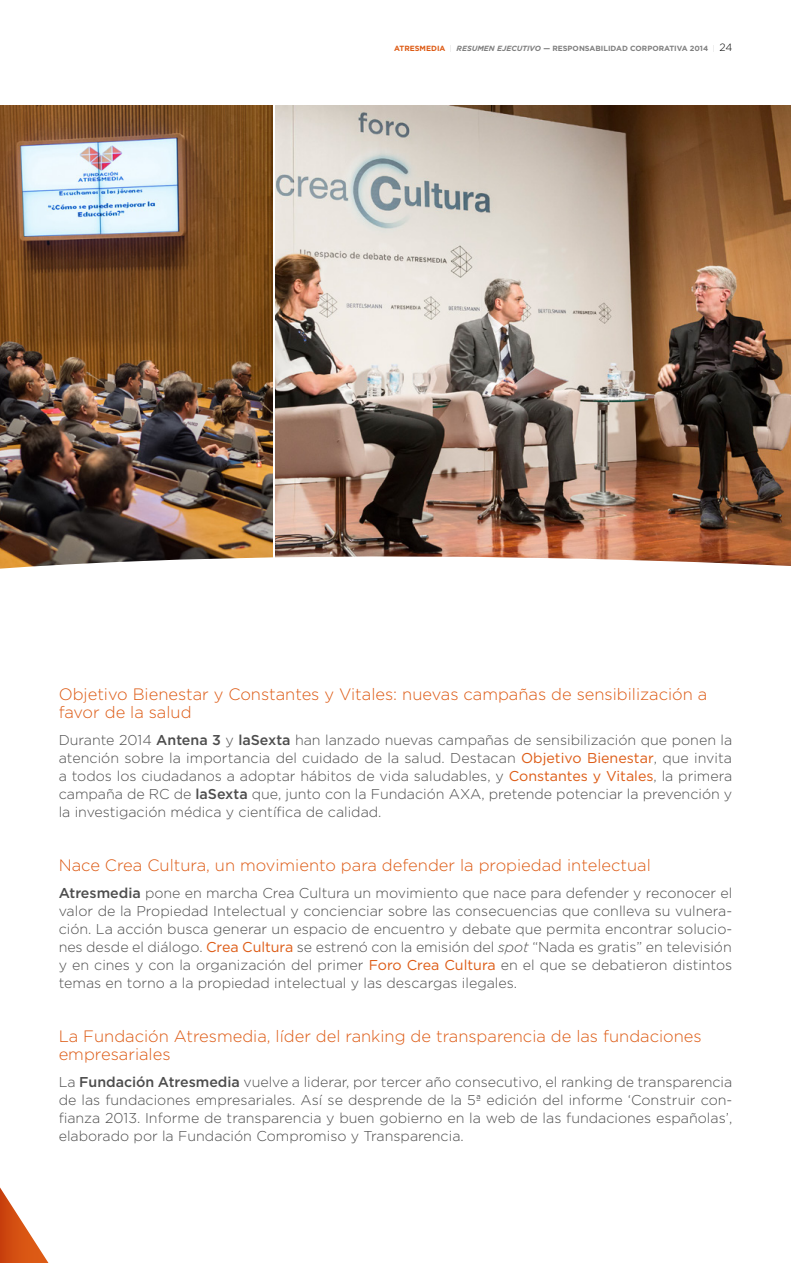
<style>
.page{position:relative;width:791px;height:1263px;background:#fff}
.page>*{position:absolute;margin:0;border:0;box-sizing:border-box;transform-origin:0 0}
.t1{font:300 16.5px/18px "Gotham";color:#dd5b15}
.t2{font:300 14.25px/18px "Gotham";color:#4d4d4d;text-align:justify}
.t3{font:700 7.5px "Gotham";color:#808080}
.s1{color:#dd5b15}
.s2{font-weight:300;color:#c4c4c4}
.s3{font-style:italic}
.s4{font-weight:300;font-size:10.5px;color:#000}
.s5{font-weight:500}
.s6{font-weight:400;color:#dd5b15}
</style>
<div class="page">
<img style="left:275px;top:105px;width:516px;height:434px">
<img style="left:0;top:105px;width:272px;height:434px">
<img style="left:0;top:539px;width:791px;height:30px">
<svg style="left:0;top:1187px;width:48px;height:76px"></svg>
<p class="t3" style="left:394px;top:43px;width:339px"><span class="s1">ATRESMEDIA</span> <span class="s2">|</span> <span class="s3">RESUMEN EJECUTIVO</span> — RESPONSABILIDAD CORPORATIVA 2014 <span class="s2">|</span> <span class="s4">24</span></p>
<p class="t1" style="left:59px;top:684px;width:650px">Objetivo Bienestar y Constantes y Vitales: nuevas campañas de sensibilización a favor de la salud</p>
<p class="t2" style="left:59px;top:730px;width:675px">Durante 2014 <span class="s5">Antena 3</span> y <span class="s5">laSexta</span> han lanzado nuevas campañas de sensibilización que ponen la atención sobre la importancia del cuidado de la salud. Destacan <span class="s6">Objetivo Bienestar</span>, que invita a todos los ciudadanos a adoptar hábitos de vida saludables, y <span class="s6">Constantes y Vitales</span>, la primera campaña de RC de <span class="s5">laSexta</span> que, junto con la Fundación AXA, pretende potenciar la prevención y la investigación médica y científica de calidad.</p>
<p class="t1" style="left:59px;top:855px;width:594px">Nace Crea Cultura, un movimiento para defender la propiedad intelectual</p>
<p class="t2" style="left:59px;top:883px;width:675px"><span class="s5">Atresmedia</span> pone en marcha Crea Cultura un movimiento que nace para defender y reconocer el valor de la Propiedad Intelectual y concienciar sobre las consecuencias que conlleva su vulnera&shy;ción. La acción busca generar un espacio de encuentro y debate que permita encontrar solucio&shy;nes desde el diálogo. <span class="s6">Crea Cultura</span> se estrenó con la emisión del <span class="s3">spot</span> “Nada es gratis” en televisión y en cines y con la organización del primer <span class="s6">Foro Crea Cultura</span> en el que se debatieron distintos temas en torno a la propiedad intelectual y las descargas ilegales.</p>
<p class="t1" style="left:59px;top:1026px;width:644px">La Fundación Atresmedia, líder del ranking de transparencia de las fundaciones empresariales</p>
<p class="t2" style="left:59px;top:1072px;width:675px">La <span class="s5">Fundación Atresmedia</span> vuelve a liderar, por tercer año consecutivo, el ranking de transparencia de las fundaciones empresariales. Así se desprende de la 5ª edición del informe ‘Construir con&shy;fianza 2013. Informe de transparencia y buen gobierno en la web de las fundaciones españolas’, elaborado por la Fundación Compromiso y Transparencia.</p>
</div>
